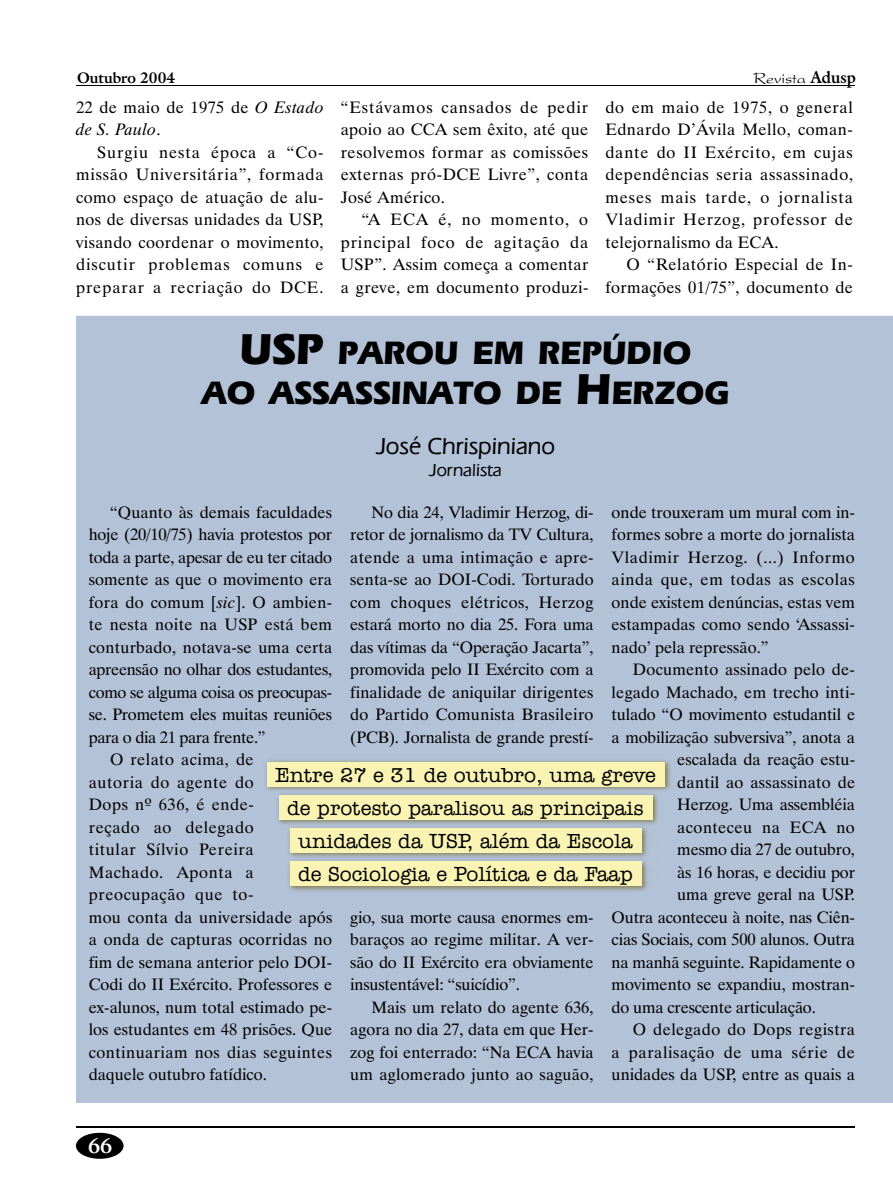
<style>
.page{position:relative;width:893px;height:1191px;background:#fff}
.page>*{position:absolute;margin:0;border:0;box-sizing:border-box;transform-origin:0 0}
.t1{font:700 33.75px/40.5px "Eras IT Cby BT";color:#000;text-align:center}
.t2{font:500 24px "Eras IT Cby BT";color:#000}
.t3{font:500 21px/33px "Amer Typewriter IT Cby BT";color:#000;text-align:center}
.t4{font:700 21px "Galliard IT Cby BT";color:#fff}
.t5{font:500 18px "Eras IT Cby BT";color:#000}
.t6{font:16.5px/22.5px "Dutch 801 BT";letter-spacing:.005em;color:#000;text-align:justify}
.t7{font:16.5px "Dutch 801 BT";letter-spacing:-.02em;color:#000}
.t8{font:16.5px "Dutch 801 BT";letter-spacing:.035em;color:#000}
.t9{font:16.5px "Dutch 801 BT";letter-spacing:.025em;color:#000}
.t10{font:16.5px "Dutch 801 BT";letter-spacing:-.015em;color:#000}
.t11{font:16.5px "Dutch 801 BT";letter-spacing:.03em;color:#000}
.t12{font:16.5px "President";color:#000}
.t13{font:700 15px "Galliard IT Cby BT";color:#000}
.s1{font-family:"Galliard IT Cby BT";font-weight:700}
.s2{font-style:italic}
.s3{font-size:45px}
</style>
<div class="page">
<hr style="left:76px;top:1126px;width:779px;height:2px;background:#000">
<div style="left:76px;top:1132px;width:48px;height:26px;background:#000;border-radius:50%"></div>
<hr style="left:76px;top:85px;width:779px;height:1px;background:#000">
<div style="left:76px;top:316px;width:817px;height:787px;background:#b3c2d7"></div>
<img style="left:263px;top:758px;width:410px;height:135px">
<div style="left:267px;top:762px;width:397px;height:24px;background:#faf4b4"></div>
<div style="left:279px;top:795px;width:373px;height:24px;background:#faf4b4"></div>
<div style="left:290px;top:828px;width:351px;height:24px;background:#faf4b4"></div>
<div style="left:290px;top:861px;width:351px;height:24px;background:#faf4b4"></div>
<p class="t13" style="left:77px;top:68px;width:100px">Outubro 2004</p>
<p class="t12" style="left:754px;top:69px;width:104px">Revista <span class="s1">Adusp</span></p>
<p class="t6" style="left:76px;top:95px;width:249px">22 de maio de 1975 de <span class="s2">O Estado de S. Paulo</span>.</p>
<p class="t6" style="left:76px;top:140px;width:249px;text-indent:21px">Surgiu nesta época a “Co&shy;missão Universitária”, formada como espaço de atuação de alu&shy;nos de diversas unidades da USP, visando coordenar o movimento, discutir problemas comuns e preparar a recriação do DCE.</p>
<p class="t6" style="left:341px;top:95px;width:249px">“Estávamos cansados de pedir apoio ao CCA sem êxito, até que resolvemos formar as comissões externas pró-DCE Livre”, conta José Américo.</p>
<p class="t6" style="left:341px;top:208px;width:249px;text-indent:21px">“A ECA é, no momento, o principal foco de agitação da USP”. Assim começa a comentar a greve, em documento produzi-</p>
<p class="t6" style="left:605px;top:95px;width:249px">do em maio de 1975, o general Ednardo D’Ávila Mello, coman&shy;dante do II Exército, em cujas dependências seria assassinado, meses mais tarde, o jornalista Vladimir Herzog, professor de telejornalismo da ECA.</p>
<p class="t6" style="left:605px;top:253px;width:249px;text-align:right">O “Relatório Especial de In&shy;formações 01/75”, documento de</p>
<h1 class="t1" style="left:202px;top:332px;width:529px"><span class="s3">USP</span> PAROU EM REPÚDIO<br>AO ASSASSINATO DE <span class="s3">H</span>ERZOG</h1>
<h2 class="t2" style="left:376px;top:432px;width:181px">José Chrispiniano</h2>
<p class="t5" style="left:429px;top:459px;width:74px">Jornalista</p>
<p class="t6" style="left:110px;top:500px;width:224px">“Quanto às demais faculdades</p>
<p class="t10" style="left:89px;top:524px;width:245px">hoje (20/10/75) havia protestos por</p>
<p class="t7" style="left:89px;top:547px;width:245px">toda a parte, apesar de eu ter citado</p>
<p class="t6" style="left:89px;top:568px;width:245px">somente as que o movimento era</p>
<p class="t6" style="left:89px;top:590px;width:245px">fora do comum [<span class="s2">sic</span>]. O ambien-</p>
<p class="t6" style="left:89px;top:613px;width:245px">te nesta noite na USP está bem</p>
<p class="t6" style="left:89px;top:635px;width:245px">conturbado, notava-se uma certa</p>
<p class="t7" style="left:89px;top:659px;width:245px">apreensão no olhar dos estudantes,</p>
<p class="t7" style="left:89px;top:682px;width:245px">como se alguma coisa os preocupas-</p>
<p class="t10" style="left:89px;top:704px;width:245px">se. Prometem eles muitas reuniões</p>
<p class="t7" style="left:89px;top:727px;width:178px">para o dia 21 para frente.”</p>
<p class="t9" style="left:110px;top:749px;width:145px">O relato acima, de</p>
<p class="t8" style="left:89px;top:772px;width:166px">autoria do agente do</p>
<p class="t11" style="left:89px;top:794px;width:167px">Dops nº 636, é ende-</p>
<p class="t8" style="left:89px;top:817px;width:166px">reçado ao delegado</p>
<p class="t8" style="left:89px;top:839px;width:166px">titular Sílvio Pereira</p>
<p class="t8" style="left:89px;top:862px;width:166px">Machado. Aponta a</p>
<p class="t8" style="left:89px;top:884px;width:166px">preocupação que to-</p>
<p class="t6" style="left:89px;top:905px;width:245px">mou conta da universidade após</p>
<p class="t6" style="left:89px;top:928px;width:245px">a onda de capturas ocorridas no</p>
<p class="t6" style="left:89px;top:950px;width:245px">fim de semana anterior pelo DOI-</p>
<p class="t6" style="left:89px;top:973px;width:245px">Codi do II Exército. Professores e</p>
<p class="t6" style="left:89px;top:995px;width:245px">ex-alunos, num total estimado pe-</p>
<p class="t6" style="left:89px;top:1018px;width:245px">los estudantes em 48 prisões. Que</p>
<p class="t9" style="left:89px;top:1042px;width:245px">continuariam nos dias seguintes</p>
<p class="t6" style="left:89px;top:1063px;width:180px">daquele outubro fatídico.</p>
<p class="t6" style="left:350px;top:500px;width:245px;text-indent:21px">No dia 24, Vladimir Herzog, di&shy;retor de jornalismo da TV Cultura, atende a uma intimação e apre&shy;senta-se ao DOI-Codi. Torturado com choques elétricos, Herzog estará morto no dia 25. Fora uma das vítimas da “Operação Jacarta”, promovida pelo II Exército com a finalidade de aniquilar dirigentes do Partido Comunista Brasileiro (PCB). Jornalista de grande prestí-</p>
<p class="t6" style="left:612px;top:500px;width:245px">onde trouxeram um mural com in&shy;formes sobre a morte do jornalista Vladimir Herzog. (...) Informo ainda que, em todas as escolas onde existem denúncias, estas vem estampadas como sendo ‘Assassi&shy;nado’ pela repressão.”</p>
<p class="t6" style="left:633px;top:658px;width:224px">Documento assinado pelo de-</p>
<p class="t6" style="left:612px;top:680px;width:245px">legado Machado, em trecho inti-</p>
<p class="t6" style="left:612px;top:703px;width:245px">tulado “O movimento estudantil e</p>
<p class="t6" style="left:612px;top:725px;width:245px">a mobilização subversiva”, anota a</p>
<p class="t6" style="left:677px;top:748px;width:179px">escalada da reação estu-</p>
<p class="t6" style="left:677px;top:770px;width:179px">dantil ao assassinato de</p>
<p class="t6" style="left:677px;top:793px;width:179px">Herzog. Uma assembléia</p>
<p class="t9" style="left:677px;top:817px;width:179px">aconteceu na ECA no</p>
<p class="t6" style="left:677px;top:838px;width:179px">mesmo dia 27 de outubro,</p>
<p class="t6" style="left:677px;top:860px;width:179px">às 16 horas, e decidiu por</p>
<p class="t6" style="left:677px;top:883px;width:179px">uma greve geral na USP.</p>
<p class="t6" style="left:612px;top:905px;width:245px">Outra aconteceu à noite, nas Ciên-</p>
<p class="t6" style="left:612px;top:928px;width:245px">cias Sociais, com 500 alunos. Outra</p>
<p class="t6" style="left:612px;top:950px;width:245px">na manhã seguinte. Rapidamente o</p>
<p class="t6" style="left:612px;top:973px;width:245px">movimento se expandiu, mostran-</p>
<p class="t6" style="left:612px;top:995px;width:206px">do uma crescente articulação.</p>
<p class="t9" style="left:633px;top:1019px;width:224px">O delegado do Dops registra</p>
<p class="t8" style="left:612px;top:1042px;width:245px">a paralisação de uma série de</p>
<p class="t6" style="left:612px;top:1063px;width:245px">unidades da USP, entre as quais a</p>
<p class="t3" style="left:275px;top:758px;width:382px">Entre 27 e 31 de outubro, uma greve de protesto paralisou as principais unidades da USP, além da Escola<br>de Sociologia e Política e da Faap</p>
<p class="t6" style="left:350px;top:905px;width:245px">gio, sua morte causa enormes em&shy;baraços ao regime militar. A ver&shy;são do II Exército era obviamente insustentável: “suicídio”.</p>
<p class="t6" style="left:350px;top:995px;width:245px;text-indent:21px">Mais um relato do agente 636, agora no dia 27, data em que Her&shy;zog foi enterrado: “Na ECA havia um aglomerado junto ao saguão,</p>
<p class="t4" style="left:88px;top:1131px;width:26px">66</p>
</div>
